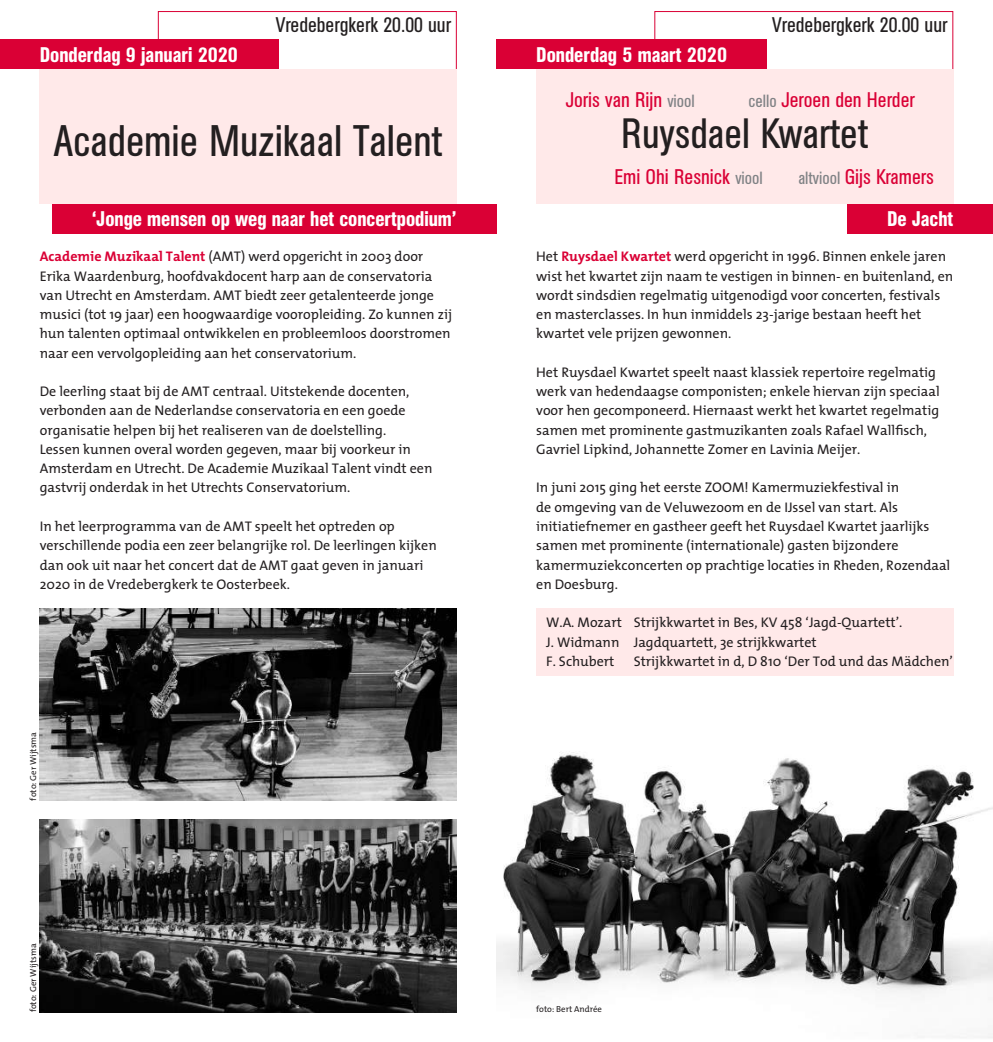
<style>
.page{position:relative;width:993px;height:1042px;background:#fff}
.page>*{position:absolute;margin:0;border:0;box-sizing:border-box;transform-origin:0 0}
.t1{font:43.75px "AG Buch Condensed BQ";color:#231f20}
.t2{font:42px "AG Buch Condensed BQ";color:#231f20}
.t3{font:500 21px "AG Buch Condensed BQ";color:#fff}
.t4{font:21px "AG Buch Condensed BQ";color:#da0035}
.t5{font:21px "AG Buch Condensed BQ";color:#231f20}
.t6{font:14px/19.2px "The Mix";color:#231f20}
.t7{font:8.75px "The Mix";color:#231f20}
.s1{font-size:17.5px;color:#808285}
.s2{font-weight:700;color:#da0035}
</style>
<div class="page">
<div style="left:158px;top:11px;width:298px;height:76px;border:1px solid #da0035"></div>
<div style="left:654px;top:11px;width:298px;height:76px;border:1px solid #da0035"></div>
<div style="left:0;top:39px;width:278px;height:30px;background:#da0035"></div>
<div style="left:52px;top:204px;width:444px;height:29px;background:#da0035"></div>
<div style="left:496px;top:39px;width:270px;height:30px;background:#da0035"></div>
<div style="left:847px;top:204px;width:145px;height:29px;background:#da0035"></div>
<div style="left:40px;top:69px;width:416px;height:135px;background:#ffe9e9"></div>
<div style="left:536px;top:69px;width:416px;height:135px;background:#ffe9e9"></div>
<div style="left:536px;top:608px;width:416px;height:68px;background:#ffe9e9"></div>
<img style="left:40px;top:820px;width:416px;height:192px">
<img style="left:496px;top:752px;width:496px;height:286px">
<img style="left:40px;top:608px;width:416px;height:192px">
<h3 class="t3" style="left:40px;top:43px;width:200px">Donderdag 9 januari 2020</h3>
<h3 class="t5" style="left:275px;top:13px;width:177px">Vredebergkerk 20.00 uur</h3>
<h3 class="t5" style="left:772px;top:13px;width:177px">Vredebergkerk 20.00 uur</h3>
<h3 class="t3" style="left:536px;top:43px;width:192px">Donderdag 5 maart 2020</h3>
<h3 class="t4" style="left:565px;top:88px;width:131px">Joris van Rijn <span class="s1">viool</span></h3>
<h3 class="t4" style="left:748px;top:88px;width:167px"><span class="s1">cello</span> Jeroen den Herder</h3>
<h1 class="t1" style="left:54px;top:116px;width:390px">Academie Muzikaal Talent</h1>
<h2 class="t2" style="left:621px;top:110px;width:248px">Ruysdael Kwartet</h2>
<h3 class="t3" style="left:92px;top:207px;width:366px">‘Jonge mensen op weg naar het concertpodium’</h3>
<p class="t6" style="left:40px;top:247px;width:413px"><span class="s2">Academie Muzikaal Talent</span> (AMT) werd opgericht in 2003 door Erika Waardenburg, hoofdvakdocent harp aan de conservatoria van Utrecht en Amsterdam. AMT biedt zeer getalenteerde jonge musici (tot 19 jaar) een hoogwaardige vooropleiding. Zo kunnen zij hun talenten optimaal ontwikkelen en probleemloos doorstromen naar een vervolgopleiding aan het conservatorium.</p>
<p class="t6" style="left:40px;top:381px;width:394px">De leerling staat bij de AMT centraal. Uitstekende docenten, verbonden aan de Nederlandse conservatoria en een goede organisatie helpen bij het realiseren van de doelstelling.<br>Lessen kunnen overal worden gegeven, maar bij voorkeur in Amsterdam en Utrecht. De Academie Muzikaal Talent vindt een gastvrij onderdak in het Utrechts Conservatorium.</p>
<p class="t6" style="left:40px;top:516px;width:398px">In het leerprogramma van de AMT speelt het optreden op verschillende podia een zeer belangrijke rol. De leerlingen kijken dan ook uit naar het concert dat de AMT gaat geven in januari 2020 in de Vredebergkerk te Oosterbeek.</p>
<p class="t7" style="left:26px;top:800px;width:70px;rotate:-90deg">foto: Ger Wijtsma</p>
<p class="t7" style="left:26px;top:1012px;width:70px;rotate:-90deg">foto: Ger Wijtsma</p>
<h3 class="t4" style="left:614px;top:165px;width:150px">Emi Ohi Resnick <span class="s1">viool</span></h3>
<h3 class="t4" style="left:798px;top:165px;width:137px"><span class="s1">altviool</span> Gijs Kramers</h3>
<h3 class="t3" style="left:886px;top:207px;width:68px">De Jacht</h3>
<p class="t6" style="left:536px;top:247px;width:418px">Het <span class="s2">Ruysdael Kwartet</span> werd opgericht in 1996. Binnen enkele jaren wist het kwartet zijn naam te vestigen in binnen- en buitenland, en wordt sindsdien regelmatig uitgenodigd voor concerten, festivals en masterclasses. In hun inmiddels 23-jarige bestaan heeft het kwartet vele prijzen gewonnen.</p>
<p class="t6" style="left:536px;top:362px;width:405px">Het Ruysdael Kwartet speelt naast klassiek repertoire regelmatig werk van hedendaagse componisten; enkele hiervan zijn speciaal voor hen gecomponeerd. Hiernaast werkt het kwartet regelmatig samen met prominente gastmuzikanten zoals Rafael Wallfisch, Gavriel Lipkind, Johannette Zomer en Lavinia Meijer.</p>
<p class="t6" style="left:536px;top:478px;width:415px">In juni 2015 ging het eerste ZOOM! Kamermuziekfestival in<br>de omgeving van de Veluwezoom en de IJssel van start. Als initiatiefnemer en gastheer geeft het Ruysdael Kwartet jaarlijks samen met prominente (internationale) gasten bijzondere kamermuziekconcerten op prachtige locaties in Rheden, Rozendaal en Doesburg.</p>
<p class="t6" style="left:546px;top:612px;width:357px">W.A. Mozart Strijkkwartet in Bes, KV 458 ‘Jagd-Quartett’.<br>J. Widmann Jagdquartett, 3e strijkkwartet<br>F. Schubert</p>
<p class="t6" style="left:633px;top:651px;width:320px">Strijkkwartet in d, D 810 ‘Der Tod und das Mädchen’</p>
<p class="t7" style="left:536px;top:1002px;width:67px">foto: Bert Andrée</p>
</div>
